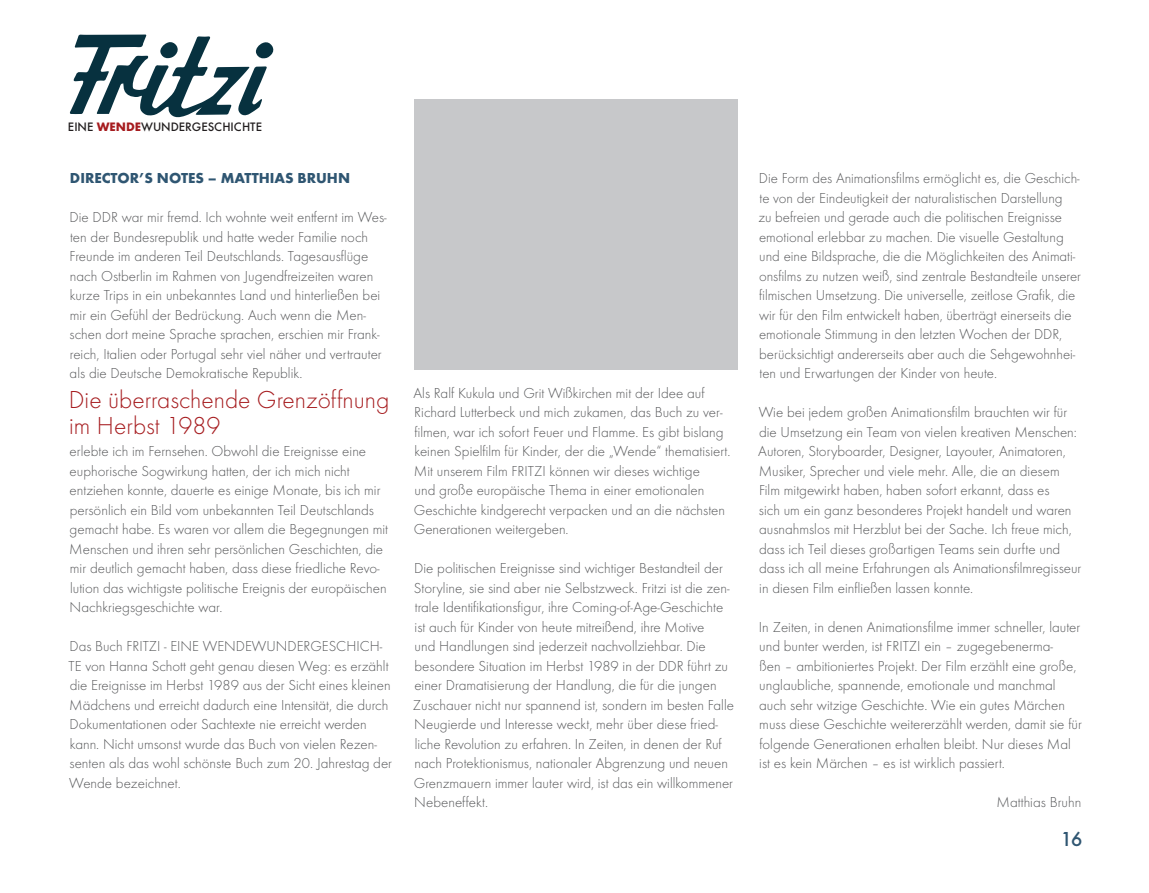
<style>
.page{position:relative;width:1149px;height:893px;background:#fff}
.page>*{position:absolute;margin:0;border:0;box-sizing:border-box;transform-origin:0 0}
.t1{font:300 25.5px/25.5px "Futura T";color:#a61c1f}
.t2{font:500 21px "Futura T";color:#2f5672}
.t3{font:300 15px/19.5px "Futura T";color:#57585a}
.t4{font:700 15px "Futura T";color:#2f5672}
.t5{font:500 12.75px "Futura T";color:#231f20}
.s1{font-weight:700;color:#a61c1f}
</style>
<div class="page">
<div style="left:414px;top:99px;width:323px;height:271px;background:#c7c8ca"></div>
<svg style="left:70px;top:34px;width:204px;height:84px"></svg>
<p class="t5" style="left:68px;top:119px;width:195px">EINE <span class="s1">WENDE</span>WUNDERGESCHICHTE</p>
<p class="t4" style="left:70px;top:169px;width:281px">DIRECTOR’S NOTES – MATTHIAS BRUHN</p>
<p class="t3" style="left:69px;top:207px;width:318px">Die DDR war mir fremd. Ich wohnte weit entfernt im Wes&shy;ten der Bundesrepublik und hatte weder Familie noch Freunde im anderen Teil Deutschlands. Tagesausflüge nach Ostberlin im Rahmen von Jugendfreizeiten waren kurze Trips in ein unbekanntes Land und hinterließen bei mir ein Gefühl der Bedrückung. Auch wenn die Men&shy;schen dort meine Sprache sprachen, erschien mir Frank&shy;reich, Italien oder Portugal sehr viel näher und vertrauter als die Deutsche Demokratische Republik.</p>
<h1 class="t1" style="left:69px;top:387px;width:322px">Die überraschende Grenzöffnung im Herbst 1989</h1>
<p class="t3" style="left:69px;top:441px;width:320px">erlebte ich im Fernsehen. Obwohl die Ereignisse eine euphorische Sogwirkung hatten, der ich mich nicht entziehen konnte, dauerte es einige Monate, bis ich mir persönlich ein Bild vom unbekannten Teil Deutschlands gemacht habe. Es waren vor allem die Begegnungen mit Menschen und ihren sehr persönlichen Geschichten, die mir deutlich gemacht haben, dass diese friedliche Revo&shy;lution das wichtigste politische Ereignis der europäischen Nachkriegsgeschichte war.</p>
<p class="t3" style="left:69px;top:636px;width:325px">Das Buch FRITZI - EINE WENDEWUNDERGESCHICH-TE von Hanna Schott geht genau diesen Weg: es erzählt die Ereignisse im Herbst 1989 aus der Sicht eines kleinen Mädchens und erreicht dadurch eine Intensität, die durch Dokumentationen oder Sachtexte nie erreicht werden kann. Nicht umsonst wurde das Buch von vielen Rezen&shy;senten als das wohl schönste Buch zum 20. Jahrestag der Wende bezeichnet.</p>
<p class="t3" style="left:413px;top:383px;width:318px">Als Ralf Kukula und Grit Wißkirchen mit der Idee auf Richard Lutterbeck und mich zukamen, das Buch zu ver&shy;filmen, war ich sofort Feuer und Flamme. Es gibt bislang keinen Spielfilm für Kinder, der die „Wende“ thematisiert.<br>Mit unserem Film FRITZI können wir dieses wichtige<br>und große europäische Thema in einer emotionalen Geschichte kindgerecht verpacken und an die nächsten Generationen weitergeben.</p>
<p class="t3" style="left:413px;top:558px;width:322px">Die politischen Ereignisse sind wichtiger Bestandteil der Storyline, sie sind aber nie Selbstzweck. Fritzi ist die zen&shy;trale Identifikationsfigur, ihre Coming-of-Age-Geschichte ist auch für Kinder von heute mitreißend, ihre Motive<br>und Handlungen sind jederzeit nachvollziehbar. Die besondere Situation im Herbst 1989 in der DDR führt zu einer Dramatisierung der Handlung, die für die jungen Zuschauer nicht nur spannend ist, sondern im besten Falle Neugierde und Interesse weckt, mehr über diese fried&shy;liche Revolution zu erfahren. In Zeiten, in denen der Ruf nach Protektionismus, nationaler Abgrenzung und neuen Grenzmauern immer lauter wird, ist das ein willkommener Nebeneffekt.</p>
<p class="t3" style="left:758px;top:168px;width:324px">Die Form des Animationsfilms ermöglicht es, die Geschich&shy;te von der Eindeutigkeit der naturalistischen Darstellung<br>zu befreien und gerade auch die politischen Ereignisse emotional erlebbar zu machen. Die visuelle Gestaltung und eine Bildsprache, die die Möglichkeiten des Animati&shy;onsfilms zu nutzen weiß, sind zentrale Bestandteile unserer filmischen Umsetzung. Die universelle, zeitlose Grafik, die wir für den Film entwickelt haben, überträgt einerseits die emotionale Stimmung in den letzten Wochen der DDR, berücksichtigt andererseits aber auch die Sehgewohnhei&shy;ten und Erwartungen der Kinder von heute.</p>
<p class="t3" style="left:758px;top:402px;width:325px">Wie bei jedem großen Animationsfilm brauchten wir für die Umsetzung ein Team von vielen kreativen Menschen:<br>Autoren, Storyboarder, Designer, Layouter, Animatoren, Musiker, Sprecher und viele mehr. Alle, die an diesem Film mitgewirkt haben, haben sofort erkannt, dass es<br>sich um ein ganz besonderes Projekt handelt und waren ausnahmslos mit Herzblut bei der Sache. Ich freue mich, dass ich Teil dieses großartigen Teams sein durfte und dass ich all meine Erfahrungen als Animationsfilmregisseur in diesen Film einfließen lassen konnte.</p>
<p class="t3" style="left:758px;top:617px;width:324px">In Zeiten, in denen Animationsfilme immer schneller, lauter und bunter werden, ist FRITZI ein – zugegebenerma-<br>ßen – ambitioniertes Projekt. Der Film erzählt eine große, unglaubliche, spannende, emotionale und manchmal auch sehr witzige Geschichte. Wie ein gutes Märchen muss diese Geschichte weitererzählt werden, damit sie für folgende Generationen erhalten bleibt. Nur dieses Mal ist es kein Märchen – es ist wirklich passiert.</p>
<p class="t3" style="left:996px;top:792px;width:86px">Matthias Bruhn</p>
<h2 class="t2" style="left:1059px;top:827px;width:24px">16</h2>
</div>
